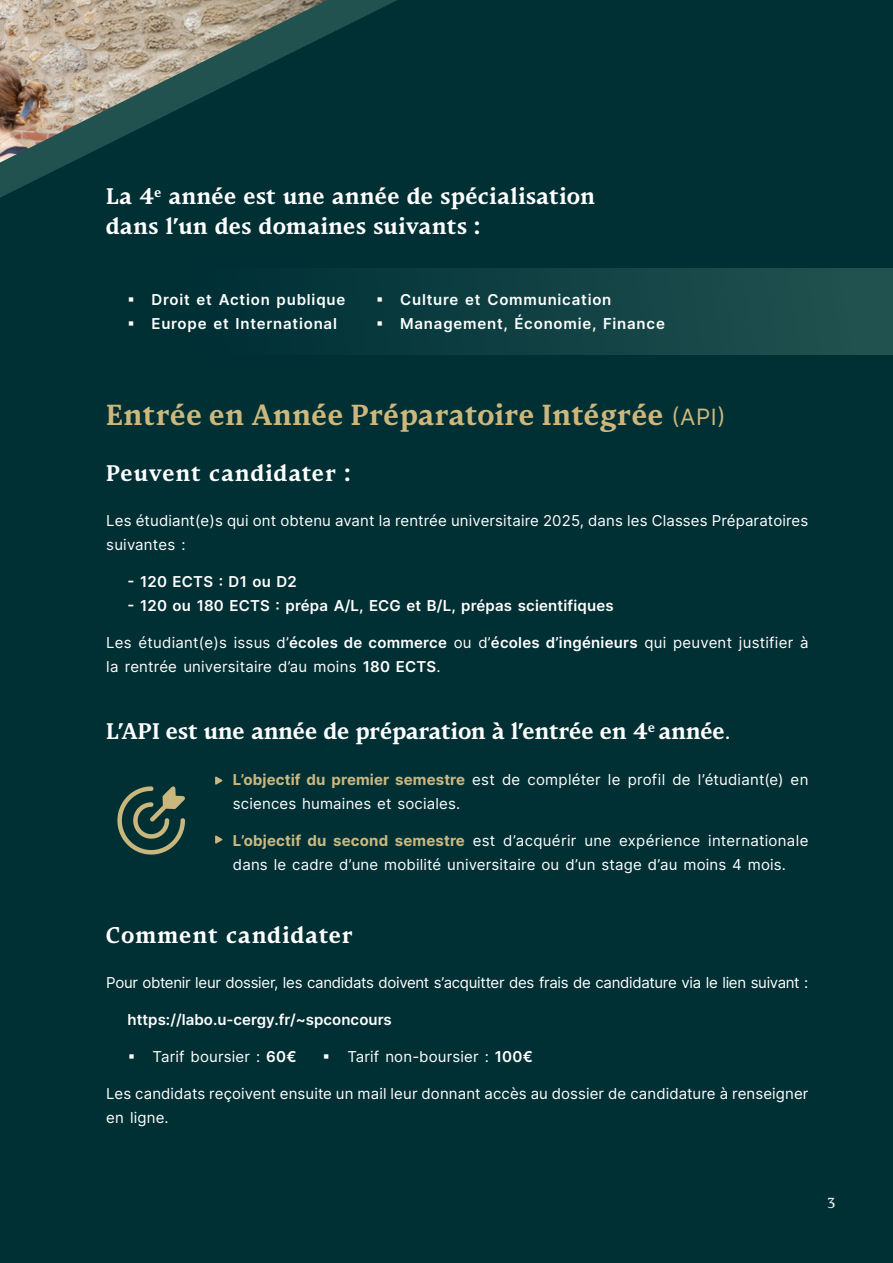
<style>
.page{position:relative;width:893px;height:1263px;background:#002f34}
.page>*{position:absolute;margin:0;border:0;box-sizing:border-box;transform-origin:0 0}
.t1{font:700 27px "Oree";letter-spacing:.025em;color:#ccb87d}
.t2{font:700 21px/30px "Oree";letter-spacing:.02em;color:#fff}
.t3{font:700 21px "Oree";color:#fff}
.t4{font:700 21px "Oree";letter-spacing:.05em;color:#fff}
.t5{font:15px/24px "Inter";letter-spacing:.01em;color:#fff}
.t6{font:600 15px "Inter";letter-spacing:.05em;color:#fff}
.t7{font:15px "Inter";letter-spacing:-.02em;color:#fff}
.t8{font:600 15px "Inter";letter-spacing:.01em;color:#fff}
.t9{font:600 15px "Inter";color:#fff}
.t10{font:13.5px "Oree";color:#fff}
.s1{font-family:"Inter";font-weight:400;font-size:22.5px}
.s2{font-weight:600}
.s3{font-family:"Inter";font-weight:400}
.s4{font-weight:700;color:#ccb87d}
</style>
<div class="page">
<div style="left:0;top:269px;width:893px;height:85px;background:#184848"></div>
<svg style="left:215px;top:776px;width:8px;height:9px"></svg>
<svg style="left:215px;top:835px;width:8px;height:9px"></svg>
<svg style="left:117px;top:786px;width:68px;height:69px"></svg>
<svg style="left:0;top:268px;width:482px;height:83px"></svg>
<svg style="left:0;top:0;width:448px;height:281px"></svg>
<h2 class="t2" style="left:106px;top:183px;width:490px">La 4<sup>e</sup> année est une année de spécialisation dans l’un des domaines suivants :</h2>
<p class="t6" style="left:127px;top:288px;width:219px">▪ Droit et Action publique</p>
<p class="t6" style="left:376px;top:288px;width:237px">▪ Culture et Communication</p>
<p class="t6" style="left:127px;top:312px;width:211px">▪ Europe et International</p>
<p class="t6" style="left:376px;top:312px;width:290px">▪ Management, Économie, Finance</p>
<h1 class="t1" style="left:106px;top:396px;width:621px">Entrée en Année Préparatoire Intégrée <span class="s1">(API)</span></h1>
<h2 class="t4" style="left:106px;top:459px;width:246px">Peuvent candidater :</h2>
<p class="t5" style="left:106px;top:508px;width:703px">Les étudiant(e)s qui ont obtenu avant la rentrée universitaire 2025, dans les Classes Préparatoires suivantes :</p>
<p class="t8" style="left:128px;top:571px;width:171px">- 120 ECTS : D1 ou D2</p>
<p class="t8" style="left:128px;top:595px;width:488px">- 120 ou 180 ECTS : prépa A/L, ECG et B/L, prépas scientifiques</p>
<p class="t5" style="left:106px;top:630px;width:704px">Les étudiant(e)s issus d’<span class="s2">écoles de commerce</span> ou d’<span class="s2">écoles d’ingénieurs</span> qui peuvent justifier à la rentrée universitaire d’au moins <span class="s2">180 ECTS</span>.</p>
<h2 class="t3" style="left:106px;top:717px;width:626px">L’API est une année de préparation à l’entrée en 4<sup>e</sup> année<span class="s3">.</span></h2>
<p class="t5" style="left:233px;top:767px;width:577px"><span class="s4">L’objectif du premier semestre</span> est de compléter le profil de l’étudiant(e) en sciences humaines et sociales.</p>
<p class="t5" style="left:233px;top:828px;width:577px"><span class="s4">L’objectif du second semestre</span> est d’acquérir une expérience internationale dans le cadre d’une mobilité universitaire ou d’un stage d’au moins 4 mois.</p>
<h2 class="t4" style="left:106px;top:921px;width:248px">Comment candidater</h2>
<p class="t7" style="left:106px;top:972px;width:704px">Pour obtenir leur dossier, les candidats doivent s’acquitter des frais de candidature via le lien suivant :</p>
<p class="t9" style="left:128px;top:1009px;width:266px">https://labo.u-cergy.fr/~spconcours</p>
<p class="t5" style="left:128px;top:1044px;width:171px">▪ Tarif boursier : <span class="s2">60€</span></p>
<p class="t5" style="left:322px;top:1044px;width:212px">▪ Tarif non-boursier : <span class="s2">100€</span></p>
<p class="t5" style="left:106px;top:1081px;width:704px">Les candidats reçoivent ensuite un mail leur donnant accès au dossier de candidature à renseigner en ligne.</p>
<p class="t10" style="left:828px;top:1194px;width:9px">3</p>
</div>
